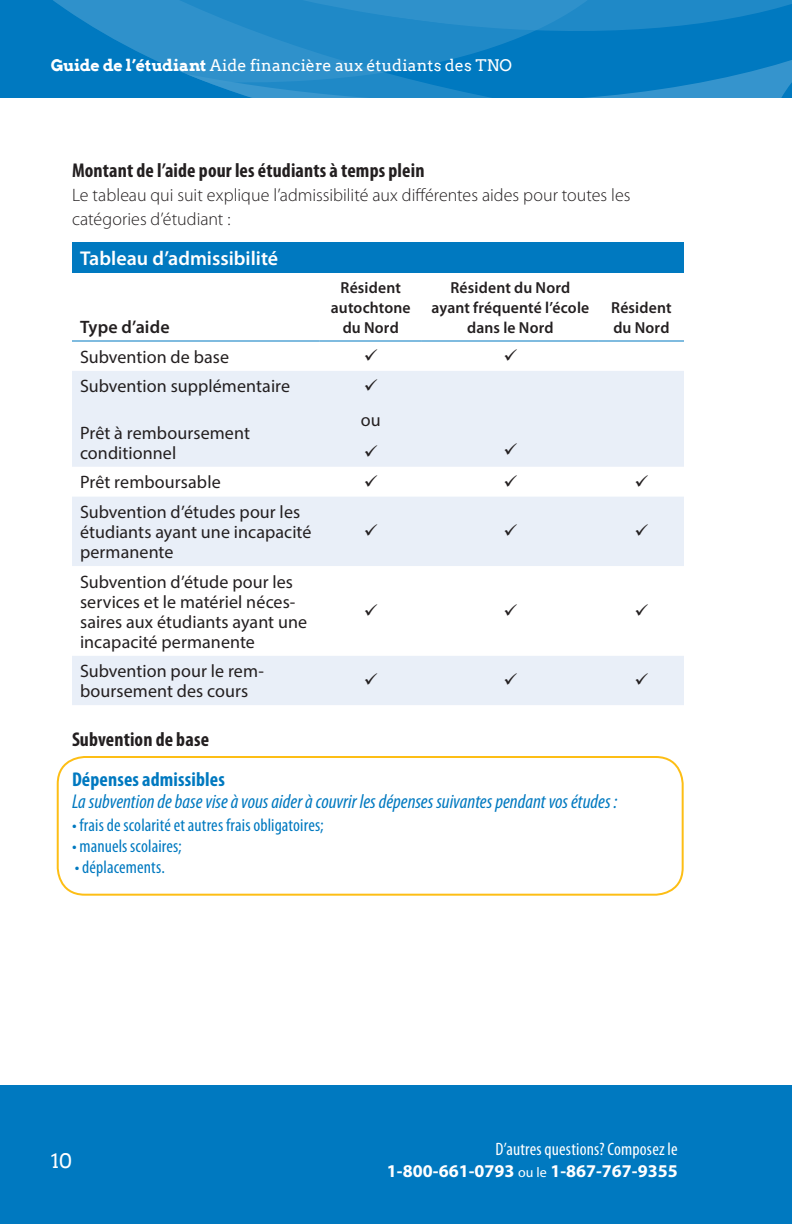
<style>
.page{position:relative;width:792px;height:1224px;background:#fff}
.page>*{position:absolute;margin:0;border:0;box-sizing:border-box;transform-origin:0 0}
.t1{font:italic condensed 20px "Myriad Pro";color:#0079c0}
.t2{font:700 condensed 20px "Myriad Pro";letter-spacing:.005em;color:#231f20}
.t3{font:600 20px "Myriad Pro";color:#fff}
.t4{font:700 condensed 20px "Myriad Pro";letter-spacing:.005em;color:#0079c0}
.t5{font:20px "Arvo";color:#fff}
.t6{font:18px/20px "Myriad Pro";letter-spacing:.005em;color:#231f20}
.t7{font:300 18px/24px "Myriad Pro";color:#231f20}
.t8{font:condensed 18px "Myriad Pro";letter-spacing:.005em;color:#0079c0}
.t9{font:condensed 18px/22px "Myriad Pro";letter-spacing:.01em;color:#fff;text-align:right}
.t10{font:600 18px "Myriad Pro";letter-spacing:.01em;color:#231f20}
.t11{font:600 16px/20px "Myriad Pro";letter-spacing:.01em;color:#231f20;text-align:center}
.t12{font:16px "Arvo";letter-spacing:.005em;color:#fff}
.s1{font-weight:700}
.s2{font-weight:700;font-stretch:normal}
.s3{font-stretch:normal;font-size:14px}
</style>
<div class="page">
<svg style="left:684px;top:0;width:108px;height:47px;background:#0a7ec2"></svg>
<svg style="left:0;top:0;width:684px;height:98px;background:#097ec2"></svg>
<svg style="left:186px;top:47px;width:606px;height:51px;background:#1483c5"></svg>
<svg style="left:0;top:0;width:641px;height:89px;background:#1885c5"></svg>
<div style="left:0;top:1086px;width:792px;height:138px;background:#0079c0"></div>
<div style="left:72px;top:242px;width:612px;height:31px;background:#0079c0"></div>
<svg style="left:72px;top:371px;width:612px;height:334px;background:#ebf0f8"></svg>
<svg style="left:72px;top:566px;width:612px;height:90px"></svg>
<hr style="left:72px;top:340px;width:248px;height:2px;background:#0079c0">
<hr style="left:320px;top:340px;width:102px;height:2px;background:#0079c0">
<hr style="left:422px;top:340px;width:177px;height:2px;background:#0079c0">
<hr style="left:599px;top:340px;width:85px;height:2px;background:#0079c0">
<div style="left:57px;top:756px;width:627px;height:140px;border:2px solid #fdbe15;border-radius:27px"></div>
<svg style="left:365px;top:379px;width:12px;height:12px"></svg>
<svg style="left:365px;top:445px;width:12px;height:12px"></svg>
<svg style="left:505px;top:443px;width:12px;height:12px"></svg>
<svg style="left:365px;top:475px;width:12px;height:11px"></svg>
<svg style="left:505px;top:475px;width:12px;height:11px"></svg>
<svg style="left:636px;top:475px;width:12px;height:11px"></svg>
<svg style="left:365px;top:524px;width:12px;height:12px"></svg>
<svg style="left:505px;top:524px;width:12px;height:12px"></svg>
<svg style="left:636px;top:524px;width:12px;height:12px"></svg>
<svg style="left:365px;top:604px;width:12px;height:12px"></svg>
<svg style="left:505px;top:604px;width:12px;height:12px"></svg>
<svg style="left:636px;top:604px;width:12px;height:12px"></svg>
<svg style="left:365px;top:673px;width:12px;height:12px"></svg>
<svg style="left:505px;top:673px;width:12px;height:12px"></svg>
<svg style="left:636px;top:673px;width:12px;height:12px"></svg>
<p class="t12" style="left:51px;top:56px;width:463px"><span class="s1">Guide de l’étudiant</span> Aide financière aux étudiants des TNO</p>
<p class="t2" style="left:72px;top:158px;width:354px">Montant de l’aide pour les étudiants à temps plein</p>
<p class="t7" style="left:72px;top:183px;width:560px">Le tableau qui suit explique l’admissibilité aux différentes aides pour toutes les catégories d’étudiant :</p>
<p class="t3" style="left:80px;top:246px;width:200px">Tableau d’admissibilité</p>
<p class="t10" style="left:80px;top:316px;width:91px">Type d’aide</p>
<p class="t6" style="left:80px;top:346px;width:151px">Subvention de base</p>
<p class="t6" style="left:80px;top:376px;width:212px">Subvention supplémentaire</p>
<p class="t11" style="left:331px;top:277px;width:81px">Résident autochtone du Nord</p>
<p class="t11" style="left:432px;top:277px;width:159px">Résident du Nord ayant fréquenté l’école dans le Nord</p>
<p class="t11" style="left:611px;top:297px;width:62px;text-align:left">Résident du Nord</p>
<p class="t6" style="left:361px;top:409px;width:21px">ou</p>
<p class="t6" style="left:80px;top:422px;width:172px">Prêt à remboursement conditionnel</p>
<p class="t6" style="left:80px;top:472px;width:142px">Prêt remboursable</p>
<p class="t6" style="left:80px;top:502px;width:233px">Subvention d’études pour les étudiants ayant une incapacité permanente</p>
<p class="t6" style="left:80px;top:571px;width:229px">Subvention d’étude pour les services et le matériel néces&shy;saires aux étudiants ayant une incapacité permanente</p>
<p class="t6" style="left:80px;top:661px;width:185px">Subvention pour le rem&shy;boursement des cours</p>
<p class="t2" style="left:72px;top:727px;width:139px">Subvention de base</p>
<p class="t4" style="left:72px;top:767px;width:154px">Dépenses admissibles</p>
<p class="t1" style="left:72px;top:789px;width:547px">La subvention de base vise à vous aider à couvrir les dépenses suivantes pendant vos études :</p>
<p class="t8" style="left:72px;top:814px;width:253px">• frais de scolarité et autres frais obligatoires;</p>
<p class="t8" style="left:72px;top:835px;width:111px">• manuels scolaires;</p>
<p class="t8" style="left:75px;top:856px;width:92px">• déplacements.</p>
<p class="t5" style="left:51px;top:1149px;width:23px">10</p>
<p class="t9" style="left:387px;top:1138px;width:292px">D’autres questions? Composez le<br><span class="s2">1-800-661-0793</span> <span class="s3">ou le</span> <span class="s2">1-867-767-9355</span></p>
</div>
